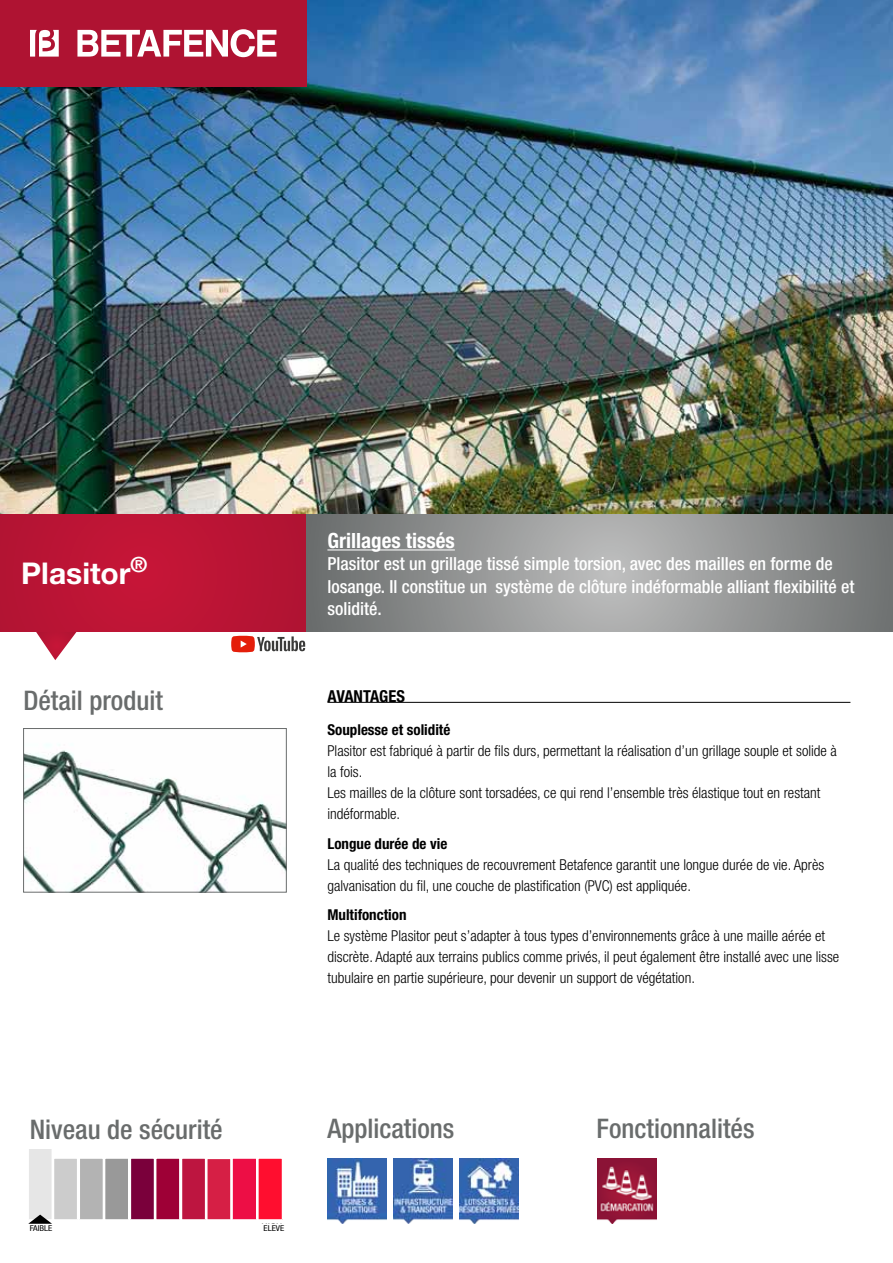
<style>
.page{position:relative;width:893px;height:1263px;background:#fff}
.page>*{position:absolute;margin:0;border:0;box-sizing:border-box;transform-origin:0 0}
.t1{font:700 30px "Helvetica Neue LT Std";color:#fff}
.t2{font:500 condensed 27px "Helvetica Neue";color:#696c6c}
.t3{font:700 condensed 21px "Helvetica Neue";color:#fff}
.t4{font:500 condensed 18px/22.5px "Helvetica Neue";color:#fff}
.t5{font:700 condensed 16.5px "Helvetica Neue LT Std";color:#000}
.t6{font:300 condensed 15px/21px "Helvetica Neue LT Std";color:#000}
.t7{font:700 condensed 15px "Helvetica Neue LT Std";color:#000}
.t8{font:condensed 8.1px "Helvetica Neue";color:#000;scale:1.11 1}
.t9{font:condensed 7.5px "Helvetica Neue LT Std";color:#000;scale:1.53 1}
</style>
<div class="page">
<img style="left:0;top:0;width:893px;height:514px">
<div style="left:0;top:0;width:306px;height:86px;background:#af1332"></div>
<svg style="left:77px;top:29px;width:199px;height:28px"></svg>
<svg style="left:30px;top:30px;width:29px;height:27px"></svg>
<svg style="left:231px;top:636px;width:74px;height:16px"></svg>
<img style="left:25px;top:744px;width:260px;height:146px">
<div style="left:23px;top:728px;width:264px;height:164px;border:1px solid #696c6c"></div>
<svg style="left:35px;top:631px;width:43px;height:29px"></svg>
<div style="left:0;top:514px;width:306px;height:117px;background:#bb1435"></div>
<svg style="left:306px;top:514px;width:587px;height:117px;background:#929493"></svg>
<hr style="left:327px;top:549px;width:128px;height:1px;background:#fff">
<hr style="left:327px;top:702px;width:523px;height:1px;background:#000">
<img style="left:393px;top:1159px;width:60px;height:64px">
<img style="left:327px;top:1159px;width:60px;height:64px">
<div style="left:54px;top:1158px;width:24px;height:61px;background:#ccc"></div>
<div style="left:53px;top:1158px;width:25px;height:61px;border:1px solid #fff"></div>
<div style="left:79px;top:1158px;width:24px;height:61px;background:#b3b3b3"></div>
<div style="left:79px;top:1158px;width:24px;height:61px;border:1px solid #fff"></div>
<div style="left:105px;top:1158px;width:24px;height:61px;background:#999"></div>
<div style="left:105px;top:1158px;width:24px;height:61px;border:1px solid #fff"></div>
<div style="left:131px;top:1158px;width:23px;height:61px;background:#7a003b"></div>
<div style="left:130px;top:1158px;width:25px;height:61px;border:1px solid #fff"></div>
<div style="left:156px;top:1158px;width:24px;height:61px;background:#9e0036"></div>
<div style="left:156px;top:1158px;width:24px;height:61px;border:1px solid #fff"></div>
<div style="left:207px;top:1159px;width:24px;height:60px;background:#d61f45"></div>
<div style="left:207px;top:1158px;width:24px;height:61px;border:1px solid #fff"></div>
<div style="left:182px;top:1158px;width:23px;height:61px;background:#bd1540"></div>
<div style="left:181px;top:1158px;width:25px;height:61px;border:1px solid #fff"></div>
<div style="left:232px;top:1158px;width:25px;height:61px;background:#ed0e45"></div>
<div style="left:232px;top:1158px;width:25px;height:61px;border:1px solid #fff"></div>
<div style="left:258px;top:1158px;width:24px;height:61px;background:#ff0e2f"></div>
<div style="left:258px;top:1158px;width:25px;height:61px;border:1px solid #fff"></div>
<svg style="left:28px;top:1149px;width:24px;height:75px;background:#d9d9d9"></svg>
<img style="left:597px;top:1158px;width:60px;height:65px">
<img style="left:459px;top:1159px;width:60px;height:64px">
<h1 class="t1" style="left:21px;top:554px;width:128px">Plasitor<sup>®</sup></h1>
<h2 class="t2" style="left:23px;top:684px;width:141px">Détail produit</h2>
<h3 class="t3" style="left:327px;top:528px;width:129px">Grillages tissés</h3>
<p class="t4" style="left:327px;top:552px;width:528px">Plasitor est un grillage tissé simple torsion, avec des mailles en forme de losange. Il constitue un système de clôture indéformable alliant flexibilité et solidité.</p>
<p class="t5" style="left:327px;top:687px;width:79px">avantages</p>
<p class="t7" style="left:327px;top:721px;width:124px">Souplesse et solidité</p>
<p class="t6" style="left:327px;top:740px;width:511px">Plasitor est fabriqué à partir de fils durs, permettant la réalisation d’un grillage souple et solide à la fois.<br>Les mailles de la clôture sont torsadées, ce qui rend l’ensemble très élastique tout en restant indéformable.</p>
<p class="t7" style="left:327px;top:834px;width:121px">Longue durée de vie</p>
<p class="t6" style="left:327px;top:854px;width:498px">La qualité des techniques de recouvrement Betafence garantit une longue durée de vie. Après galvanisation du fil, une couche de plastification (PVC) est appliquée.</p>
<p class="t7" style="left:327px;top:906px;width:81px">Multifonction</p>
<p class="t6" style="left:327px;top:925px;width:513px">Le système Plasitor peut s’adapter à tous types d’environnements grâce à une maille aérée et discrète. Adapté aux terrains publics comme privés, il peut également être installé avec une lisse tubulaire en partie supérieure, pour devenir un support de végétation.</p>
<h2 class="t2" style="left:30px;top:1113px;width:194px">Niveau de sécurité</h2>
<h2 class="t2" style="left:327px;top:1113px;width:128px">Applications</h2>
<h2 class="t2" style="left:597px;top:1113px;width:159px">Fonctionnalités</h2>
<p class="t8" style="left:30px;top:1223px;width:22px">FAIBLE</p>
<p class="t9" style="left:262px;top:1222px;width:15px">HIGH</p>
<p class="t9" style="left:28px;top:1223px;width:14px">LOW</p>
<p class="t8" style="left:263px;top:1223px;width:20px">ELEVE</p>
</div>
